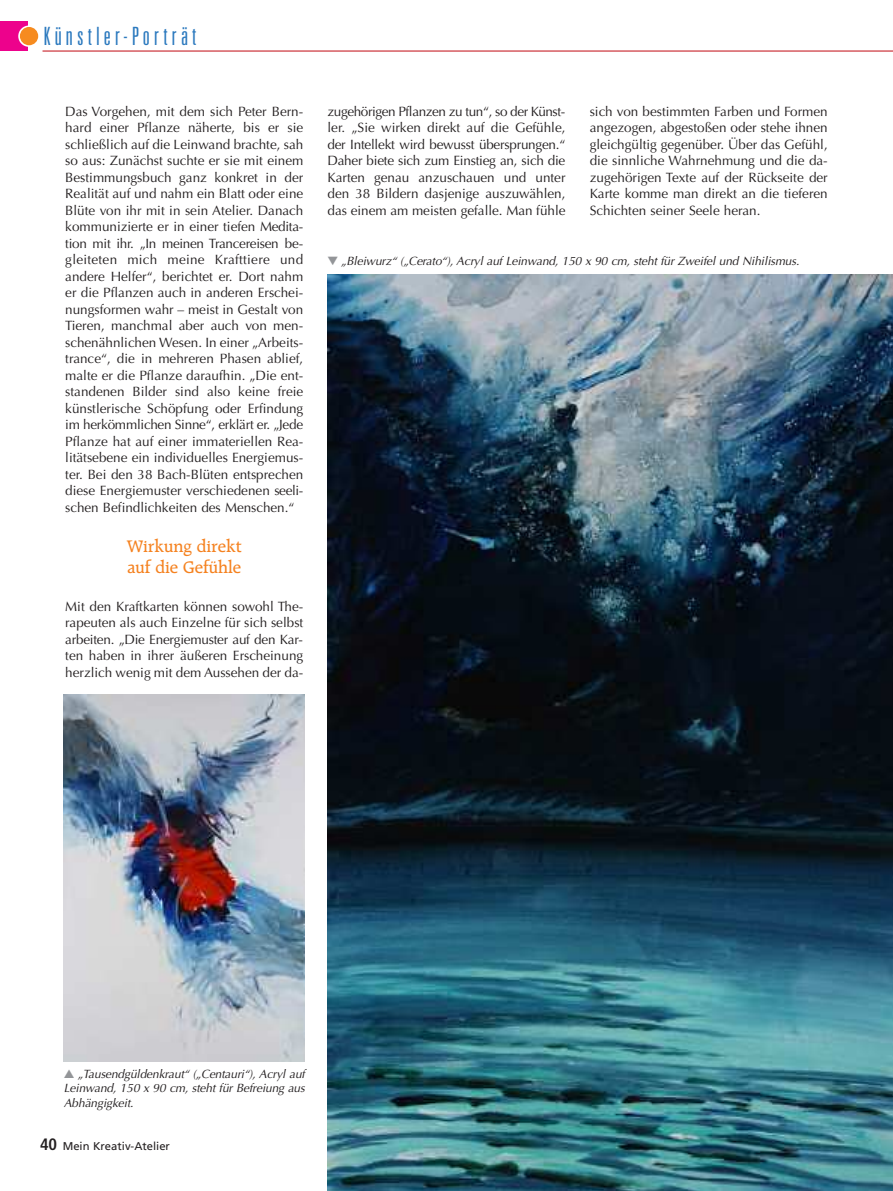
<style>
.page{position:relative;width:893px;height:1191px;background:#fff}
.page>*{position:absolute;margin:0;border:0;box-sizing:border-box;transform-origin:0 0}
.t1{font:300 ultra-condensed 25.2px "Univers";letter-spacing:.165em;color:#2b79be}
.t2{font:500 18px/21px "Raleigh";color:#f58220}
.t3{font:13.5px/16.5px "Optima CE";color:#231f20;text-align:justify}
.t4{font:italic 12px/14.2px "Optima CE";letter-spacing:-.01em;color:#231f20;text-align:justify}
.t5{font:11.25px "Frutiger";color:#231f20}
.s1{color:#939598}
.s2{font-weight:700;font-stretch:condensed;font-size:16.5px}
</style>
<div class="page">
<img style="left:327px;top:274px;width:566px;height:917px">
<hr style="left:43px;top:50px;width:850px;height:2px;background:#c8242b">
<div style="left:0;top:21px;width:28px;height:30px;background:#ed028c"></div>
<svg style="left:18px;top:26px;width:22px;height:21px"></svg>
<div style="left:20px;top:27px;width:18px;height:18px;background:#f68b1f;border-radius:50%"></div>
<img style="left:64px;top:694px;width:241px;height:367px">
<h1 class="t1" style="left:44px;top:27px;width:154px">Künstler-Porträt</h1>
<p class="t3" style="left:65px;top:104px;width:240px">Das Vorgehen, mit dem sich Peter Bern&shy;hard einer Pflanze näherte, bis er sie schließlich auf die Leinwand brachte, sah so aus: Zunächst suchte er sie mit einem Bestimmungsbuch ganz konkret in der Realität auf und nahm ein Blatt oder eine Blüte von ihr mit in sein Atelier. Danach kommunizierte er in einer tiefen Medita&shy;tion mit ihr. „In meinen Trancereisen be&shy;gleiteten mich meine Krafttiere und andere Helfer“, berichtet er. Dort nahm er die Pflanzen auch in anderen Erschei&shy;nungsformen wahr – meist in Gestalt von Tieren, manchmal aber auch von men&shy;schenähnlichen Wesen. In einer „Arbeits&shy;trance“, die in mehreren Phasen ablief, malte er die Pflanze daraufhin. „Die ent&shy;standenen Bilder sind also keine freie künstlerische Schöpfung oder Erfindung im herkömmlichen Sinne“, erklärt er. „Jede Pflanze hat auf einer immateriellen Rea&shy;litätsebene ein individuelles Energiemus&shy;ter. Bei den 38 Bach-Blüten entsprechen diese Energiemuster verschiedenen seeli&shy;schen Befindlichkeiten des Menschen.“</p>
<h2 class="t2" style="left:127px;top:537px;width:116px">Wirkung direkt auf die Gefühle</h2>
<p class="t3" style="left:65px;top:599px;width:240px">Mit den Kraftkarten können sowohl The&shy;rapeuten als auch Einzelne für sich selbst arbeiten. „Die Energiemuster auf den Kar&shy;ten haben in ihrer äußeren Erscheinung herzlich wenig mit dem Aussehen der da-</p>
<p class="t3" style="left:327px;top:104px;width:240px">zugehörigen Pflanzen zu tun“, so der Künst&shy;ler. „Sie wirken direkt auf die Gefühle, der Intellekt wird bewusst übersprungen.“ Daher biete sich zum Einstieg an, sich die Karten genau anzuschauen und unter den 38 Bildern dasjenige auszuwählen, das einem am meisten gefalle. Man fühle</p>
<p class="t3" style="left:590px;top:104px;width:240px">sich von bestimmten Farben und Formen angezogen, abgestoßen oder stehe ihnen gleichgültig gegenüber. Über das Gefühl, die sinnliche Wahrnehmung und die da&shy;zugehörigen Texte auf der Rückseite der Karte komme man direkt an die tieferen Schichten seiner Seele heran.</p>
<p class="t4" style="left:327px;top:255px;width:473px"><span class="s1">▼</span> „Bleiwurz“ („Cerato“), Acryl auf Leinwand, 150 x 90 cm, steht für Zweifel und Nihilismus.</p>
<p class="t4" style="left:64px;top:1068px;width:243px"><span class="s1">▲</span> „Tausendgüldenkraut“ („Centauri“), Acryl auf Leinwand, 150 x 90 cm, steht für Befreiung aus Abhängigkeit.</p>
<p class="t5" style="left:40px;top:1141px;width:131px"><span class="s2">40</span> Mein Kreativ-Atelier</p>
</div>
